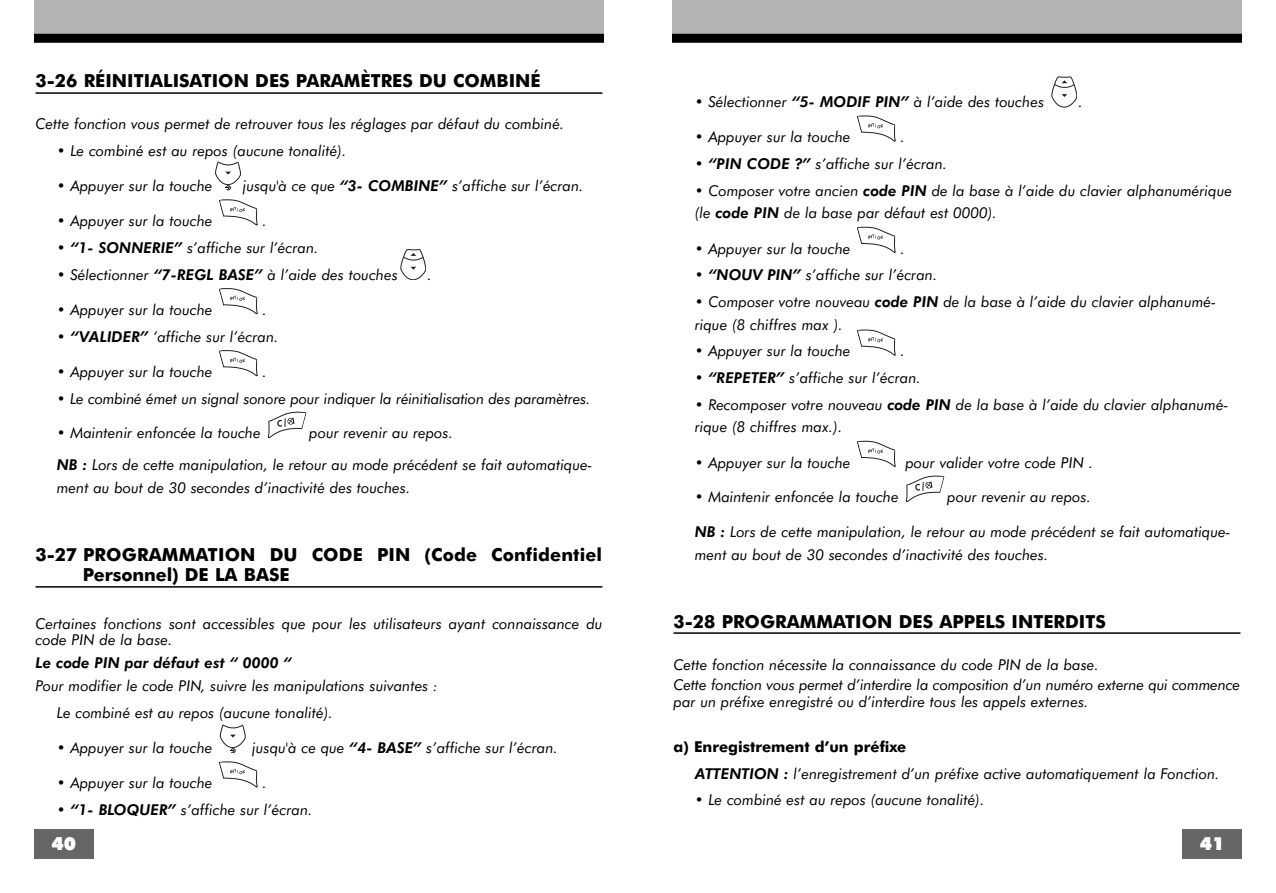
<style>
.page{position:relative;width:1276px;height:893px;background:#fff}
.page>*{position:absolute;margin:0;border:0;box-sizing:border-box;transform-origin:0 0}
.t1{font:700 18px/20.1px "Futura BT";color:#000}
.t2{font:900 18px "Futura BT";color:#fff}
.t3{font:italic 15px/22.5px "Futura BT";color:#000}
.t4{font:italic 800 15px "Futura BT";color:#000}
.s1{font-weight:800}
.s2{font-weight:700;font-style:normal}
</style>
<div class="page">
<div style="left:1182px;top:829px;width:60px;height:30px;background:#666"></div>
<div style="left:672px;top:0;width:570px;height:38px;background:#b3b3b3"></div>
<div style="left:672px;top:34px;width:570px;height:9px;background:#000"></div>
<hr style="left:673px;top:632px;width:567px;height:2px;background:#000">
<svg style="left:905px;top:475px;width:39px;height:27px"></svg>
<svg style="left:857px;top:441px;width:39px;height:26px"></svg>
<svg style="left:857px;top:329px;width:39px;height:27px"></svg>
<svg style="left:857px;top:227px;width:39px;height:26px"></svg>
<svg style="left:857px;top:115px;width:39px;height:27px"></svg>
<svg style="left:1051px;top:77px;width:26px;height:30px"></svg>
<div style="left:34px;top:829px;width:60px;height:30px;background:#666"></div>
<div style="left:34px;top:0;width:570px;height:38px;background:#b3b3b3"></div>
<div style="left:34px;top:34px;width:570px;height:9px;background:#000"></div>
<hr style="left:36px;top:92px;width:566px;height:2px;background:#000">
<hr style="left:36px;top:586px;width:566px;height:2px;background:#000">
<svg style="left:219px;top:761px;width:39px;height:27px"></svg>
<svg style="left:220px;top:724px;width:25px;height:29px"></svg>
<svg style="left:268px;top:411px;width:38px;height:27px"></svg>
<svg style="left:219px;top:350px;width:39px;height:27px"></svg>
<svg style="left:219px;top:288px;width:39px;height:27px"></svg>
<svg style="left:401px;top:249px;width:25px;height:31px"></svg>
<svg style="left:219px;top:199px;width:39px;height:27px"></svg>
<svg style="left:215px;top:161px;width:26px;height:29px"></svg>
<p class="t1" style="left:36px;top:73px;width:507px">3-26 RÉINITIALISATION DES PARAMÈTRES DU COMBINÉ</p>
<p class="t3" style="left:36px;top:114px;width:530px">Cette fonction vous permet de retrouver tous les réglages par défaut du combiné.</p>
<p class="t3" style="left:57px;top:140px;width:291px">• Le combiné est au repos (aucune tonalité).</p>
<p class="t3" style="left:57px;top:176px;width:157px">• Appuyer sur la touche</p>
<p class="t3" style="left:243px;top:176px;width:342px">jusqu'à ce que <span class="s1">“3- COMBINE”</span> s’affiche sur l’écran.</p>
<p class="t3" style="left:57px;top:211px;width:157px">• Appuyer sur la touche</p>
<p class="t3" style="left:263px;top:211px;width:6px">.</p>
<p class="t3" style="left:57px;top:238px;width:263px">• <span class="s1">“1- SONNERIE”</span> s’affiche sur l’écran.</p>
<p class="t3" style="left:57px;top:264px;width:342px">• Sélectionner <span class="s1">“7-REGL BASE”</span> à l’aide des touches</p>
<p class="t3" style="left:427px;top:264px;width:6px">.</p>
<p class="t3" style="left:57px;top:300px;width:157px">• Appuyer sur la touche</p>
<p class="t3" style="left:263px;top:300px;width:6px">.</p>
<p class="t3" style="left:57px;top:326px;width:223px">• <span class="s1">“VALIDER”</span> ‘affiche sur l’écran.</p>
<p class="t3" style="left:57px;top:362px;width:157px">• Appuyer sur la touche</p>
<p class="t3" style="left:263px;top:362px;width:6px">.</p>
<p class="t3" style="left:57px;top:388px;width:535px">• Le combiné émet un signal sonore pour indiquer la réinitialisation des paramètres.</p>
<p class="t3" style="left:57px;top:423px;width:205px">• Maintenir enfoncée la touche</p>
<p class="t3" style="left:57px;top:418px;width:537px;line-height:32.5px;text-indent:252px">pour revenir au repos.<br><span class="s1">NB :</span> Lors de cette manipulation, le retour au mode précédent se fait automatique-</p>
<p class="t3" style="left:57px;top:478px;width:355px">ment au bout de 30 secondes d’inactivité des touches.</p>
<p class="t1" style="left:83px;top:546px;width:521px;text-indent:-47px">3-27 PROGRAMMATION DU CODE PIN (Code Confidentiel<br>Personnel) DE LA BASE</p>
<p class="t3" style="left:36px;top:616px;width:568px;line-height:16.5px">Certaines fonctions sont accessibles que pour les utilisateurs ayant connaissance du code PIN de la base.</p>
<p class="t4" style="left:36px;top:657px;width:258px">Le code PIN par défaut est “ 0000 “</p>
<p class="t3" style="left:57px;top:674px;width:382px;line-height:26.7px;text-indent:-21px">Pour modifier le code PIN, suivre les manipulations suivantes :<br>Le combiné est au repos (aucune tonalité).</p>
<p class="t3" style="left:57px;top:738px;width:157px">• Appuyer sur la touche</p>
<p class="t3" style="left:252px;top:738px;width:307px">jusqu'à ce que <span class="s1">“4- BASE”</span> s’affiche sur l’écran.</p>
<p class="t3" style="left:57px;top:773px;width:157px">• Appuyer sur la touche</p>
<p class="t3" style="left:263px;top:773px;width:6px">.</p>
<p class="t3" style="left:57px;top:800px;width:257px">• <span class="s1">“1- BLOQUER”</span> s’affiche sur l’écran.</p>
<p class="t2" style="left:51px;top:837px;width:26px">40</p>
<p class="t3" style="left:695px;top:92px;width:351px">• Sélectionner <span class="s1">“5- MODIF PIN”</span> à l’aide des touches</p>
<p class="t3" style="left:1078px;top:92px;width:6px">.</p>
<p class="t3" style="left:695px;top:127px;width:157px">• Appuyer sur la touche</p>
<p class="t3" style="left:900px;top:127px;width:6px">.</p>
<p class="t3" style="left:695px;top:154px;width:254px">• <span class="s1">“PIN CODE ?”</span> s’affiche sur l’écran.</p>
<p class="t3" style="left:695px;top:181px;width:539px">• Composer votre ancien <span class="s1">code PIN</span> de la base à l’aide du clavier alphanumérique (le <span class="s1">code PIN</span> de la base par défaut est 0000).</p>
<p class="t3" style="left:695px;top:238px;width:157px">• Appuyer sur la touche</p>
<p class="t3" style="left:900px;top:238px;width:6px">.</p>
<p class="t3" style="left:695px;top:265px;width:244px">• <span class="s1">“NOUV PIN”</span> s’affiche sur l’écran.</p>
<p class="t3" style="left:695px;top:292px;width:523px">• Composer votre nouveau <span class="s1">code PIN</span> de la base à l’aide du clavier alphanumé&shy;rique (8 chiffres max ).</p>
<p class="t3" style="left:695px;top:341px;width:157px">• Appuyer sur la touche</p>
<p class="t3" style="left:900px;top:341px;width:6px">.</p>
<p class="t3" style="left:695px;top:368px;width:227px">• <span class="s1">“REPETER”</span> s’affiche sur l’écran.</p>
<p class="t3" style="left:695px;top:395px;width:535px">• Recomposer votre nouveau <span class="s1">code PIN</span> de la base à l’aide du clavier alphanumé&shy;rique (8 chiffres max.).</p>
<p class="t3" style="left:695px;top:452px;width:157px">• Appuyer sur la touche</p>
<p class="t3" style="left:905px;top:452px;width:189px">pour valider votre code PIN .</p>
<p class="t3" style="left:695px;top:487px;width:205px">• Maintenir enfoncée la touche</p>
<p class="t3" style="left:947px;top:487px;width:145px">pour revenir au repos.</p>
<p class="t3" style="left:695px;top:522px;width:537px"><span class="s1">NB :</span> Lors de cette manipulation, le retour au mode précédent se fait automatique&shy;ment au bout de 30 secondes d’inactivité des touches.</p>
<p class="t1" style="left:673px;top:613px;width:434px">3-28 PROGRAMMATION DES APPELS INTERDITS</p>
<p class="t3" style="left:673px;top:655px;width:568px;line-height:20.7px">Cette fonction nécessite la connaissance du code PIN de la base.<br>Cette fonction vous permet d’interdire la composition d’un numéro externe qui commence</p>
<p class="t3" style="left:673px;top:691px;width:416px">par un préfixe enregistré ou d’interdire tous les appels externes.</p>
<p class="t3" style="left:695px;top:734px;width:526px;line-height:26.7px;text-indent:-21px"><span class="s2">a) Enregistrement d’un préfixe<br></span><span class="s1">ATTENTION :</span> l’enregistrement d’un préfixe active automatiquement la Fonction.</p>
<p class="t3" style="left:695px;top:790px;width:291px">• Le combiné est au repos (aucune tonalité).</p>
<p class="t2" style="left:1199px;top:837px;width:26px">41</p>
</div>
